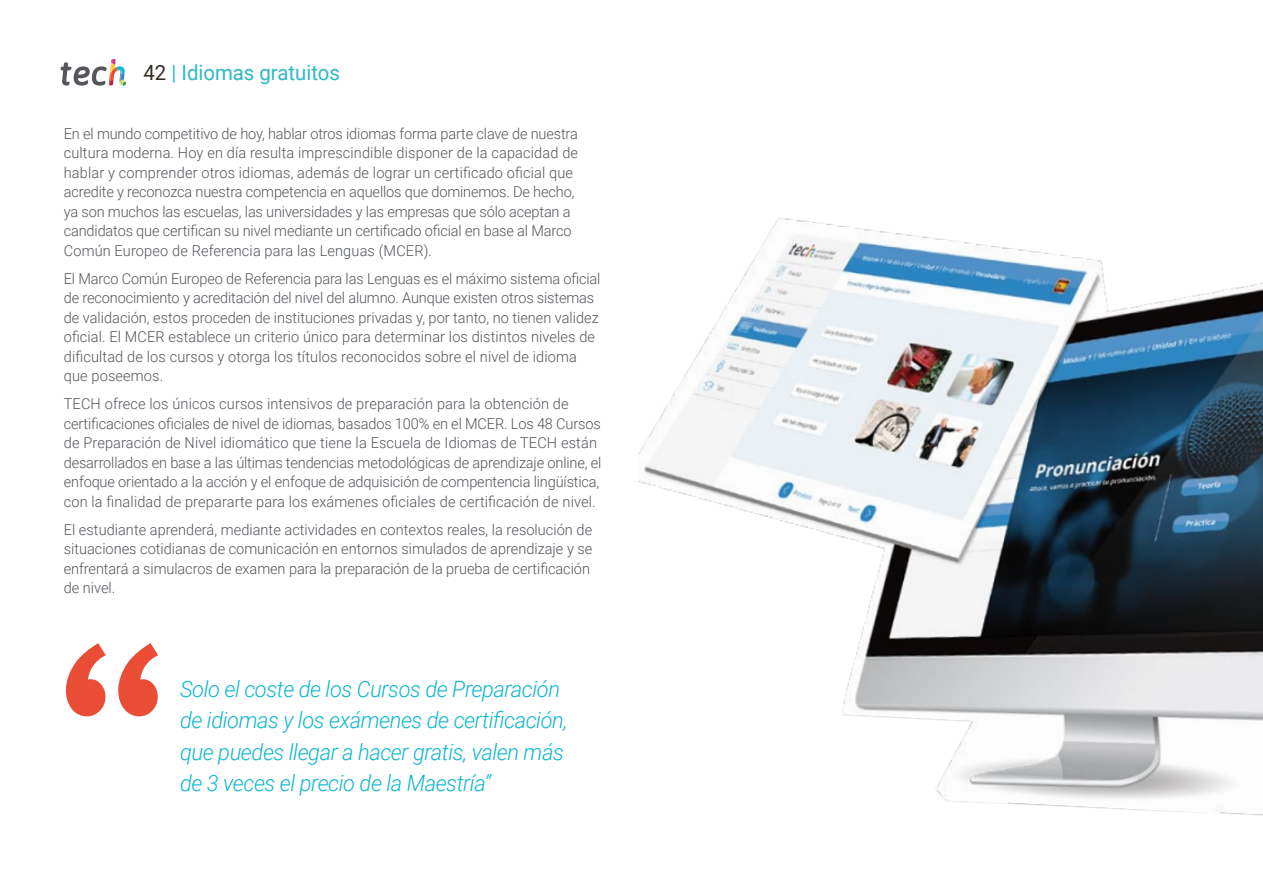
<style>
.page{position:relative;width:1263px;height:893px;background:#fff}
.page>*{position:absolute;margin:0;border:0;box-sizing:border-box;transform-origin:0 0}
.t1{font:italic 300 22.5px/31.5px "Roboto";letter-spacing:-.02em;color:#0fb6cf}
.t2{font:21px "Roboto";color:#2db8c5}
.t3{font:300 15px/19.5px "Roboto";color:#52555b}
.s1{color:#312e20}
</style>
<div class="page">
<svg style="left:61px;top:59px;width:65px;height:27px"></svg>
<img style="left:638px;top:217px;width:625px;height:599px">
<svg style="left:66px;top:643px;width:92px;height:73px"></svg>
<h2 class="t2" style="left:144px;top:57px;width:198px"><span class="s1">42</span> | Idiomas gratuitos</h2>
<p class="t3" style="left:64px;top:123px;width:516px">En el mundo competitivo de hoy, hablar otros idiomas forma parte clave de nuestra cultura moderna. Hoy en día resulta imprescindible disponer de la capacidad de hablar y comprender otros idiomas, además de lograr un certificado oficial que acredite y reconozca nuestra competencia en aquellos que dominemos. De hecho, ya son muchos las escuelas, las universidades y las empresas que sólo aceptan a candidatos que certifican su nivel mediante un certificado oficial en base al Marco Común Europeo de Referencia para las Lenguas (MCER).</p>
<p class="t3" style="left:64px;top:268px;width:538px">El Marco Común Europeo de Referencia para las Lenguas es el máximo sistema oficial de reconocimiento y acreditación del nivel del alumno. Aunque existen otros sistemas de validación, estos proceden de instituciones privadas y, por tanto, no tienen validez oficial. El MCER establece un criterio único para determinar los distintos niveles de dificultad de los cursos y otorga los títulos reconocidos sobre el nivel de idioma que poseemos.</p>
<p class="t3" style="left:64px;top:394px;width:539px">TECH ofrece los únicos cursos intensivos de preparación para la obtención de certificaciones oficiales de nivel de idiomas, basados 100% en el MCER. Los 48 Cursos de Preparación de Nivel idiomático que tiene la Escuela de Idiomas de TECH están desarrollados en base a las últimas tendencias metodológicas de aprendizaje online, el enfoque orientado a la acción y el enfoque de adquisición de compentencia lingüística, con la finalidad de prepararte para los exámenes oficiales de certificación de nivel.</p>
<p class="t3" style="left:64px;top:519px;width:530px">El estudiante aprenderá, mediante actividades en contextos reales, la resolución de situaciones cotidianas de comunicación en entornos simulados de aprendizaje y se enfrentará a simulacros de examen para la preparación de la prueba de certificación de nivel.</p>
<h1 class="t1" style="left:180px;top:672px;width:389px">Solo el coste de los Cursos de Preparación de idiomas y los exámenes de certificación, que puedes llegar a hacer gratis, valen más de 3 veces el precio de la Maestría”</h1>
</div>
